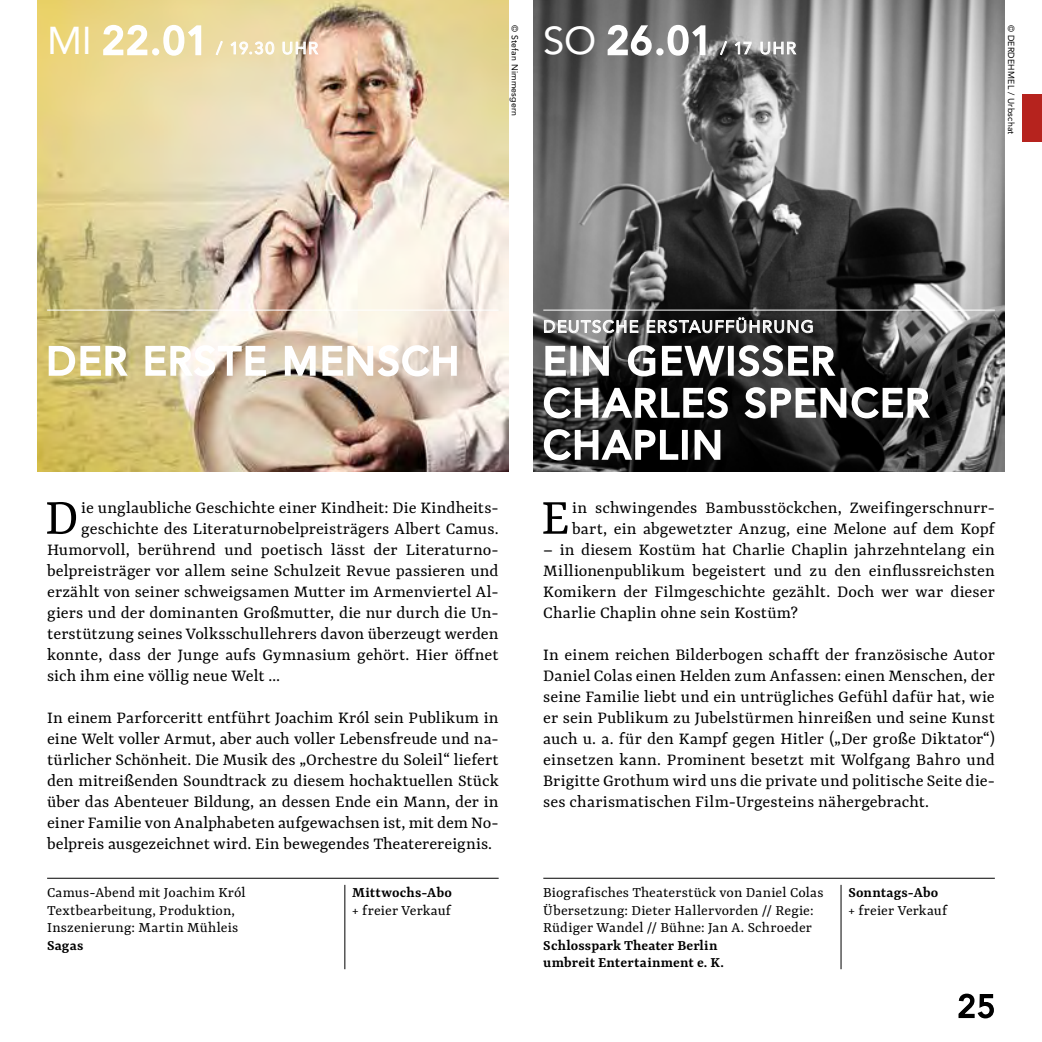
<style>
.page{position:relative;width:1042px;height:1042px;background:#fff}
.page>*{position:absolute;margin:0;border:0;box-sizing:border-box;transform-origin:0 0}
.t1{font:55.3px "Yrsa";color:#000}
.t2{font:38.5px/42px "Avenir LT Std";letter-spacing:.065em;color:#fff}
.t3{font:31.5px "Avenir LT Std";color:#000}
.t4{font:18.38px/21px "Yrsa";letter-spacing:.005em;color:#000;text-align:justify}
.t5{font:16.62px "Avenir LT Std";letter-spacing:.085em;color:#fff}
.t6{font:15.75px/17.5px "Yrsa";letter-spacing:.01em;color:#000}
.t7{font:600 15.75px/17.5px "Yrsa";letter-spacing:.01em;color:#000}
.t8{font:8.75px "Avenir LT Std";letter-spacing:.025em;color:#000}
</style>
<div class="page">
<img style="left:37px;top:0;width:471px;height:471px">
<img style="left:533px;top:0;width:472px;height:471px">
<div style="left:1022px;top:94px;width:20px;height:47px;background:#b6231e"></div>
<svg style="left:47px;top:344px;width:83px;height:33px"></svg>
<svg style="left:144px;top:344px;width:123px;height:34px"></svg>
<svg style="left:283px;top:338px;width:175px;height:43px"></svg>
<svg style="left:542px;top:317px;width:390px;height:145px;background:#545454"></svg>
<svg style="left:101px;top:24px;width:48px;height:33px"></svg>
<div style="left:152px;top:48px;width:7px;height:7px;border:3px solid #fff;border-radius:50%"></div>
<svg style="left:162px;top:24px;width:40px;height:33px"></svg>
<svg style="left:216px;top:41px;width:7px;height:14px"></svg>
<svg style="left:230px;top:41px;width:44px;height:14px"></svg>
<svg style="left:282px;top:42px;width:37px;height:13px"></svg>
<svg style="left:605px;top:23px;width:48px;height:34px"></svg>
<div style="left:656px;top:48px;width:7px;height:7px;border:3px solid #fff;border-radius:50%"></div>
<svg style="left:666px;top:24px;width:41px;height:33px"></svg>
<svg style="left:720px;top:41px;width:7px;height:14px"></svg>
<svg style="left:734px;top:42px;width:17px;height:12px"></svg>
<svg style="left:760px;top:42px;width:36px;height:13px"></svg>
<svg style="left:958px;top:993px;width:36px;height:26px"></svg>
<hr style="left:47px;top:310px;width:452px;height:1px;background:#fff">
<hr style="left:543px;top:310px;width:452px;height:1px;background:#fff">
<hr style="left:344px;top:885px;width:1px;height:84px;background:#000">
<hr style="left:840px;top:885px;width:1px;height:84px;background:#000">
<hr style="left:47px;top:878px;width:452px;height:1px;background:#000">
<hr style="left:543px;top:878px;width:452px;height:1px;background:#000">
<h2 class="t2" style="left:47px;top:20px;width:162px">MI 22.01</h2>
<p class="t5" style="left:216px;top:38px;width:104px">/ 19.30 UHR</p>
<p class="t8" style="left:520px;top:25px;width:93px;rotate:90deg">© Stefan Nimmesgern</p>
<p class="t8" style="left:1016px;top:25px;width:111px;rotate:90deg">© DERDEHMEL / Urbschat</p>
<h2 class="t2" style="left:543px;top:20px;width:170px">SO 26.01</h2>
<p class="t5" style="left:720px;top:38px;width:77px">/ 17 UHR</p>
<h2 class="t2" style="left:47px;top:340px;width:413px">DER ERSTE MENSCH</h2>
<h1 class="t1" style="left:45px;top:488px;width:35px">D</h1>
<p class="t4" style="left:81px;top:496px;width:419px">ie unglaubliche Geschichte einer Kindheit: Die Kindheits-</p>
<p class="t4" style="left:81px;top:517px;width:419px">geschichte des Literaturnobelpreisträgers Albert Camus.</p>
<p class="t4" style="left:47px;top:538px;width:453px">Humorvoll, berührend und poetisch lässt der Literaturno-</p>
<p class="t4" style="left:47px;top:559px;width:453px">belpreisträger vor allem seine Schulzeit Revue passieren und</p>
<p class="t4" style="left:47px;top:580px;width:453px">erzählt von seiner schweigsamen Mutter im Armenviertel Al-</p>
<p class="t4" style="left:47px;top:601px;width:453px">giers und der dominanten Großmutter, die nur durch die Un-</p>
<p class="t4" style="left:47px;top:622px;width:453px">terstützung seines Volksschullehrers davon überzeugt werden</p>
<p class="t4" style="left:47px;top:643px;width:453px">konnte, dass der Junge aufs Gymnasium gehört. Hier öffnet</p>
<p class="t4" style="left:47px;top:664px;width:234px">sich ihm eine völlig neue Welt …</p>
<p class="t4" style="left:47px;top:706px;width:453px">In einem Parforceritt entführt Joachim Król sein Publikum in eine Welt voller Armut, aber auch voller Lebensfreude und na&shy;türlicher Schönheit. Die Musik des „Orchestre du Soleil“ liefert den mitreißenden Soundtrack zu diesem hochaktuellen Stück über das Abenteuer Bildung, an dessen Ende ein Mann, der in einer Familie von Analphabeten aufgewachsen ist, mit dem No&shy;belpreis ausgezeichnet wird. Ein bewegendes Theaterereignis.</p>
<p class="t6" style="left:47px;top:883px;width:200px">Camus-Abend mit Joachim Król<br>Textbearbeitung, Produktion,<br>Inszenierung: Martin Mühleis</p>
<p class="t7" style="left:47px;top:936px;width:38px">Sagas</p>
<p class="t7" style="left:352px;top:883px;width:101px">Mittwochs-Abo</p>
<p class="t6" style="left:352px;top:901px;width:100px">+ freier Verkauf</p>
<p class="t5" style="left:543px;top:317px;width:272px">DEUTSCHE ERSTAUFFÜHRUNG</p>
<h2 class="t2" style="left:543px;top:340px;width:387px">EIN GEWISSER<br>CHARLES SPENCER<br>CHAPLIN</h2>
<h1 class="t1" style="left:541px;top:488px;width:30px">E</h1>
<p class="t4" style="left:572px;top:496px;width:424px">in schwingendes Bambusstöckchen, Zweifingerschnurr&shy;bart, ein abgewetzter Anzug, eine Melone auf dem Kopf</p>
<p class="t4" style="left:543px;top:538px;width:453px">– in diesem Kostüm hat Charlie Chaplin jahrzehntelang ein Millionenpublikum begeistert und zu den einflussreichsten Komikern der Filmgeschichte gezählt. Doch wer war dieser Charlie Chaplin ohne sein Kostüm?</p>
<p class="t4" style="left:543px;top:643px;width:453px">In einem reichen Bilderbogen schafft der französische Autor Daniel Colas einen Helden zum Anfassen: einen Menschen, der seine Familie liebt und ein untrügliches Gefühl dafür hat, wie er sein Publikum zu Jubelstürmen hinreißen und seine Kunst auch u. a. für den Kampf gegen Hitler („Der große Diktator“) einsetzen kann. Prominent besetzt mit Wolfgang Bahro und Brigitte Grothum wird uns die private und politische Seite die&shy;ses charismatischen Film-Urgesteins nähergebracht.</p>
<p class="t6" style="left:543px;top:883px;width:282px">Biografisches Theaterstück von Daniel Colas<br>Übersetzung: Dieter Hallervorden // Regie:<br>Rüdiger Wandel // Bühne: Jan A. Schroeder</p>
<p class="t7" style="left:543px;top:936px;width:182px">Schlosspark Theater Berlin umbreit Entertainment e. K.</p>
<p class="t7" style="left:848px;top:883px;width:91px">Sonntags-Abo</p>
<p class="t6" style="left:848px;top:901px;width:100px">+ freier Verkauf</p>
<h3 class="t3" style="left:958px;top:988px;width:39px">25</h3>
</div>
